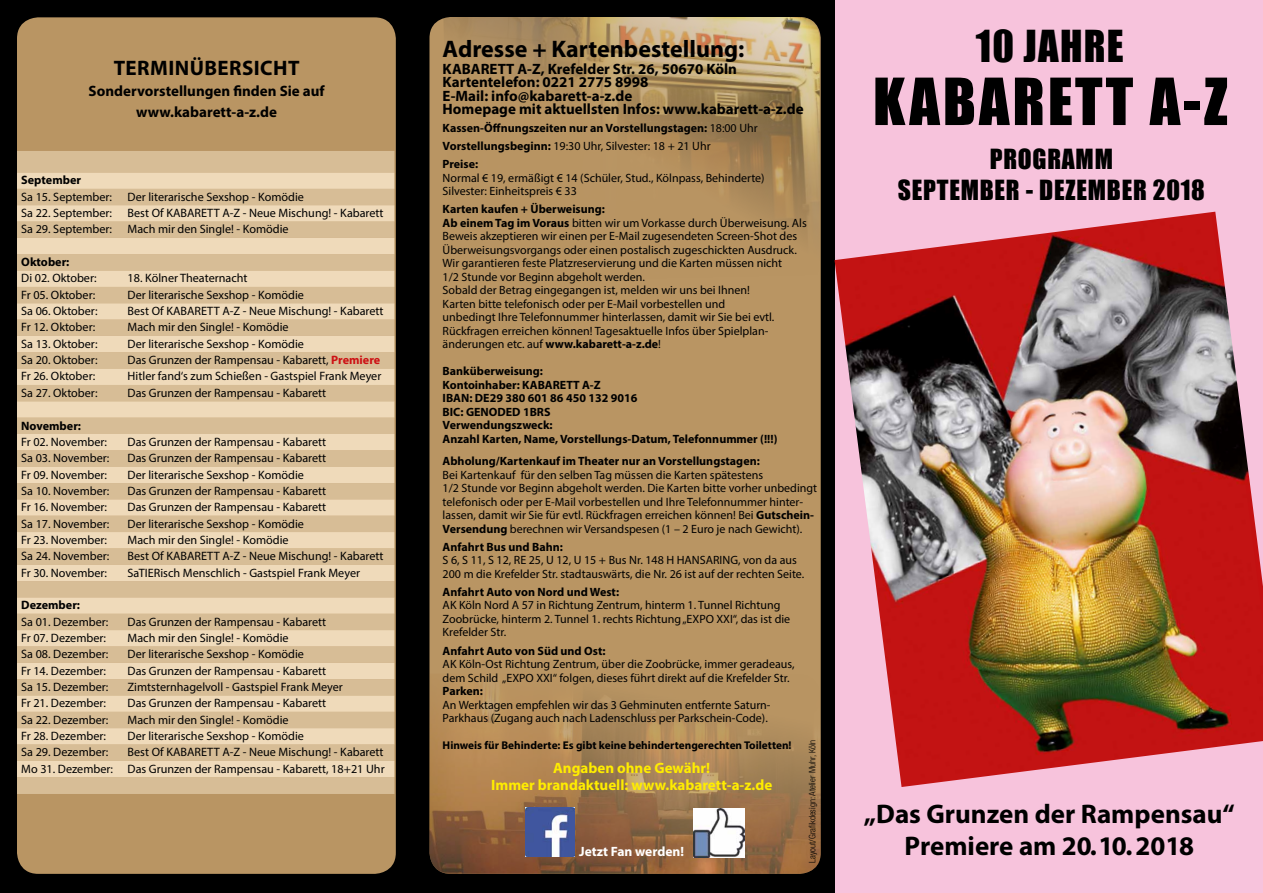
<style>
.page{position:relative;width:1263px;height:893px;background:#000}
.page>*{position:absolute;margin:0;border:0;box-sizing:border-box;transform-origin:0 0}
.t1{font:60px "Impact";letter-spacing:.05em;color:#000}
.t2{font:40.5px "Impact";letter-spacing:.03em;color:#000}
.t3{font:700 27px/31.5px "Myriad Pro";color:#000;text-align:center}
.t4{font:25.5px/30.6px "Impact";letter-spacing:.03em;color:#000;text-align:center}
.t5{font:700 24px "Myriad Pro";color:#000}
.t6{font:700 21px "Myriad Pro";color:#000}
.t7{font:700 15px/13.5px "Myriad Pro";color:#000}
.t8{font:700 15px/16.5px "Myriad Pro";color:#ffed00;text-align:center}
.t9{font:700 13.5px "Myriad Pro";color:#fff}
.t10{font:12.15px/16.4px "Myriad Pro";color:#000;text-align:right}
.t11{font:700 12.15px "Myriad Pro";color:#000}
.t12{font:12px/13.5px "Myriad Pro";color:#000}
.t13{font:700 12px/13.5px "Myriad Pro";color:#000}
.t14{font:700 11.25px "Myriad Pro";color:#000}
.t15{font:300 condensed 9px "Helvetica Neue LT Std";color:#000}
.s1{font-weight:700;color:#cd1013}
.s2{font-weight:400}
.s3{font-weight:700}
</style>
<div class="page">
<div style="left:836px;top:0;width:427px;height:893px;background:#f7c3dc"></div>
<img style="left:834px;top:212px;width:429px;height:575px">
<div style="left:429px;top:17px;width:392px;height:857px;background:#b99563;border-radius:21px"></div>
<div style="left:17px;top:17px;width:379px;height:857px;background:#b99563;border-radius:21px"></div>
<div style="left:17px;top:151px;width:377px;height:643px;background:#d7bd96"></div>
<svg style="left:17px;top:173px;width:377px;height:604px;background:#e2cba7"></svg>
<img style="left:443px;top:17px;width:377px;height:218px">
<img style="left:429px;top:674px;width:392px;height:200px">
<img style="left:525px;top:807px;width:49px;height:49px">
<img style="left:693px;top:808px;width:51px;height:49px">
<h3 class="t6" style="left:114px;top:54px;width:26px">Terminübersicht</h3>
<p class="t7" style="left:89px;top:80px;width:237px;line-height:21px;text-align:center">Sondervorstellungen finden Sie auf www.kabarett-a-z.de</p>
<p class="t11" style="left:21px;top:172px;width:61px">September</p>
<p class="t10" style="left:21px;top:188px;width:92px">Sa 15. September:</p>
<p class="t10" style="left:128px;top:188px;width:178px">Der literarische Sexshop - Komödie</p>
<p class="t10" style="left:21px;top:205px;width:92px">Sa 22. September:</p>
<p class="t10" style="left:128px;top:205px;width:258px">Best Of KABARETT A-Z - Neue Mischung! - Kabarett</p>
<p class="t10" style="left:21px;top:221px;width:92px">Sa 29. September:</p>
<p class="t10" style="left:128px;top:221px;width:163px">Mach mir den Single! - Komödie</p>
<p class="t11" style="left:21px;top:254px;width:50px">Oktober:</p>
<p class="t10" style="left:21px;top:270px;width:77px">Di 02. Oktober:</p>
<p class="t10" style="left:128px;top:270px;width:121px">18. Kölner Theaternacht</p>
<p class="t10" style="left:21px;top:286px;width:75px">Fr 05. Oktober:</p>
<p class="t10" style="left:128px;top:286px;width:178px">Der literarische Sexshop - Komödie</p>
<p class="t10" style="left:21px;top:303px;width:78px">Sa 06. Oktober:</p>
<p class="t10" style="left:128px;top:303px;width:258px">Best Of KABARETT A-Z - Neue Mischung! - Kabarett</p>
<p class="t10" style="left:21px;top:319px;width:75px">Fr 12. Oktober:</p>
<p class="t10" style="left:128px;top:319px;width:163px">Mach mir den Single! - Komödie</p>
<p class="t10" style="left:21px;top:335px;width:78px">Sa 13. Oktober:</p>
<p class="t10" style="left:128px;top:335px;width:178px">Der literarische Sexshop - Komödie</p>
<p class="t10" style="left:21px;top:352px;width:78px">Sa 20. Oktober:</p>
<p class="t10" style="left:128px;top:352px;width:254px">Das Grunzen der Rampensau - Kabarett, <span class="s1">Premiere</span></p>
<p class="t10" style="left:21px;top:368px;width:75px">Fr 26. Oktober:</p>
<p class="t10" style="left:128px;top:368px;width:255px">Hitler fand‘s zum Schießen - Gastspiel Frank Meyer</p>
<p class="t10" style="left:21px;top:384px;width:78px">Sa 27. Oktober:</p>
<p class="t10" style="left:128px;top:384px;width:200px">Das Grunzen der Rampensau - Kabarett</p>
<p class="t11" style="left:21px;top:417px;width:61px">November:</p>
<p class="t10" style="left:21px;top:433px;width:87px">Fr 02. November:</p>
<p class="t10" style="left:128px;top:433px;width:200px">Das Grunzen der Rampensau - Kabarett</p>
<p class="t10" style="left:21px;top:450px;width:90px">Sa 03. November:</p>
<p class="t10" style="left:128px;top:450px;width:200px">Das Grunzen der Rampensau - Kabarett</p>
<p class="t10" style="left:21px;top:466px;width:87px">Fr 09. November:</p>
<p class="t10" style="left:128px;top:466px;width:178px">Der literarische Sexshop - Komödie</p>
<p class="t10" style="left:21px;top:482px;width:90px">Sa 10. November:</p>
<p class="t10" style="left:128px;top:482px;width:200px">Das Grunzen der Rampensau - Kabarett</p>
<p class="t10" style="left:21px;top:499px;width:87px">Fr 16. November:</p>
<p class="t10" style="left:128px;top:499px;width:200px">Das Grunzen der Rampensau - Kabarett</p>
<p class="t10" style="left:21px;top:515px;width:90px">Sa 17. November:</p>
<p class="t10" style="left:128px;top:515px;width:178px">Der literarische Sexshop - Komödie</p>
<p class="t10" style="left:21px;top:531px;width:87px">Fr 23. November:</p>
<p class="t10" style="left:128px;top:531px;width:163px">Mach mir den Single! - Komödie</p>
<p class="t10" style="left:21px;top:548px;width:90px">Sa 24. November:</p>
<p class="t10" style="left:128px;top:548px;width:258px">Best Of KABARETT A-Z - Neue Mischung! - Kabarett</p>
<p class="t10" style="left:21px;top:564px;width:87px">Fr 30. November:</p>
<p class="t10" style="left:128px;top:564px;width:234px">SaTIERisch Menschlich - Gastspiel Frank Meyer</p>
<p class="t11" style="left:21px;top:597px;width:60px">Dezember:</p>
<p class="t10" style="left:21px;top:613px;width:89px">Sa 01. Dezember:</p>
<p class="t10" style="left:128px;top:613px;width:200px">Das Grunzen der Rampensau - Kabarett</p>
<p class="t10" style="left:21px;top:629px;width:86px">Fr 07. Dezember:</p>
<p class="t10" style="left:128px;top:629px;width:163px">Mach mir den Single! - Komödie</p>
<p class="t10" style="left:21px;top:646px;width:89px">Sa 08. Dezember:</p>
<p class="t10" style="left:128px;top:646px;width:178px">Der literarische Sexshop - Komödie</p>
<p class="t10" style="left:21px;top:662px;width:86px">Fr 14. Dezember:</p>
<p class="t10" style="left:128px;top:662px;width:200px">Das Grunzen der Rampensau - Kabarett</p>
<p class="t10" style="left:21px;top:679px;width:89px">Sa 15. Dezember:</p>
<p class="t10" style="left:128px;top:679px;width:217px">Zimtsternhagelvoll - Gastspiel Frank Meyer</p>
<p class="t10" style="left:21px;top:695px;width:86px">Fr 21. Dezember:</p>
<p class="t10" style="left:128px;top:695px;width:200px">Das Grunzen der Rampensau - Kabarett</p>
<p class="t10" style="left:21px;top:711px;width:89px">Sa 22. Dezember:</p>
<p class="t10" style="left:128px;top:711px;width:163px">Mach mir den Single! - Komödie</p>
<p class="t10" style="left:21px;top:728px;width:86px">Fr 28. Dezember:</p>
<p class="t10" style="left:128px;top:728px;width:178px">Der literarische Sexshop - Komödie</p>
<p class="t10" style="left:21px;top:744px;width:89px">Sa 29. Dezember:</p>
<p class="t10" style="left:21px;top:744px;width:365px">Best Of KABARETT A-Z - Neue Mischung! - Kabarett<br>Mo 31. Dezember: Das Grunzen der Rampensau - Kabarett, 18+21 Uhr</p>
<h3 class="t5" style="left:443px;top:34px;width:303px">Adresse + Kartenbestellung:</h3>
<h2 class="t2" style="left:976px;top:15px;width:128px">10 JAHRE</h2>
<p class="t7" style="left:443px;top:62px;width:363px">KABARETT A-Z, Krefelder Str. 26, 50670 Köln Kartentelefon: 0221 2775 8998<br>E-Mail: info@kabarett-a-z.de<br>Homepage mit aktuellsten Infos: www.kabarett-a-z.de</p>
<p class="t13" style="left:443px;top:119px;width:316px;line-height:18px">Kassen-Öffnungszeiten nur an Vorstellungstagen: <span class="s2">18:00 Uhr<br></span>Vorstellungsbeginn: <span class="s2">19:30 Uhr, Silvester: 18 + 21 Uhr<br></span>Preise:</p>
<p class="t12" style="left:443px;top:171px;width:324px">Normal € 19, ermäßigt € 14 (Schüler, Stud., Kölnpass, Behinderte)<br>Silvester: Einheitspreis € 33</p>
<p class="t12" style="left:443px;top:202px;width:366px"><span class="s3">Karten kaufen + Überweisung:<br>Ab einem Tag im Voraus</span> bitten wir um Vorkasse durch Überweisung. Als Beweis akzeptieren wir einen per E-Mail zugesendeten Screen-Shot des Überweisungsvorgangs oder einen postalisch zugeschickten Ausdruck.<br>Wir garantieren feste Platzreservierung und die Karten müssen nicht<br>1/2 Stunde vor Beginn abgeholt werden.<br>Sobald der Betrag eingegangen ist, melden wir uns bei Ihnen!<br>Karten bitte telefonisch oder per E-Mail vorbestellen und<br>unbedingt Ihre Telefonnummer hinterlassen, damit wir Sie bei evtl.<br>Rückfragen erreichen können! Tagesaktuelle Infos über Spielplan&shy;änderungen etc. auf <span class="s3">www.kabarett-a-z.de</span>!</p>
<p class="t13" style="left:443px;top:364px;width:336px">Banküberweisung:<br>Kontoinhaber: KABARETT A-Z<br>IBAN: DE29 380 601 86 450 132 9016<br>BIC: GENODED 1BRS<br>Verwendungszweck:<br>Anzahl Karten, Name, Vorstellungs-Datum, Telefonnummer (!!!)</p>
<p class="t13" style="left:443px;top:454px;width:319px">Abholung/Kartenkauf im Theater nur an Vorstellungstagen:</p>
<p class="t12" style="left:443px;top:468px;width:376px">Bei Kartenkauf für den selben Tag müssen die Karten spätestens<br>1/2 Stunde vor Beginn abgeholt werden. Die Karten bitte vorher unbedingt telefonisch oder per E-Mail vorbestellen und Ihre Telefonnummer hinter&shy;lassen, damit wir Sie für evtl. Rückfragen erreichen können! Bei <span class="s3">Gutschein-Versendung</span> berechnen wir Versandspesen (1 – 2 Euro je nach Gewicht).</p>
<p class="t13" style="left:443px;top:540px;width:122px">Anfahrt Bus und Bahn:</p>
<p class="t12" style="left:443px;top:553px;width:363px">S 6, S 11, S 12, RE 25, U 12, U 15 + Bus Nr. 148 H HANSARING, von da aus<br>200 m die Krefelder Str. stadtauswärts, die Nr. 26 ist auf der rechten Seite.</p>
<p class="t13" style="left:443px;top:585px;width:178px">Anfahrt Auto von Nord und West:</p>
<p class="t12" style="left:443px;top:598px;width:349px">AK Köln Nord A 57 in Richtung Zentrum, hinterm 1. Tunnel Richtung<br>Zoobrücke, hinterm 2. Tunnel 1. rechts Richtung „EXPO XXI“, das ist die<br>Krefelder Str.</p>
<p class="t13" style="left:443px;top:643px;width:164px">Anfahrt Auto von Süd und Ost:</p>
<p class="t12" style="left:443px;top:657px;width:353px">AK Köln-Ost Richtung Zentrum, über die Zoobrücke, immer geradeaus, dem Schild „EXPO XXI“ folgen, dieses führt direkt auf die Krefelder Str.</p>
<p class="t13" style="left:443px;top:684px;width:42px">Parken:</p>
<p class="t12" style="left:443px;top:697px;width:329px">An Werktagen empfehlen wir das 3 Gehminuten entfernte Saturn-<br>Parkhaus (Zugang auch nach Ladenschluss per Parkschein-Code).</p>
<p class="t14" style="left:443px;top:738px;width:350px">Hinweis für Behinderte: Es gibt keine behindertengerechten Toiletten!</p>
<p class="t8" style="left:491px;top:759px;width:283px">Angaben ohne Gewähr!<br>Immer brandaktuell: www.kabarett-a-z.de</p>
<h1 class="t1" style="left:873px;top:55px;width:356px">KABARETT A-Z</h1>
<h3 class="t4" style="left:898px;top:143px;width:308px">PROGRAMM<br>SEPTEMBER - DEZEMBER 2018</h3>
<p class="t15" style="left:807px;top:863px;width:124px;rotate:-90deg">Layout/Grafikdesign: Atelier Muhr, Köln</p>
<h3 class="t3" style="left:864px;top:798px;width:372px">„Das Grunzen der Rampensau“<br>Premiere am 20. 10. 2018</h3>
<p class="t9" style="left:579px;top:842px;width:106px">Jetzt Fan werden!</p>
</div>
